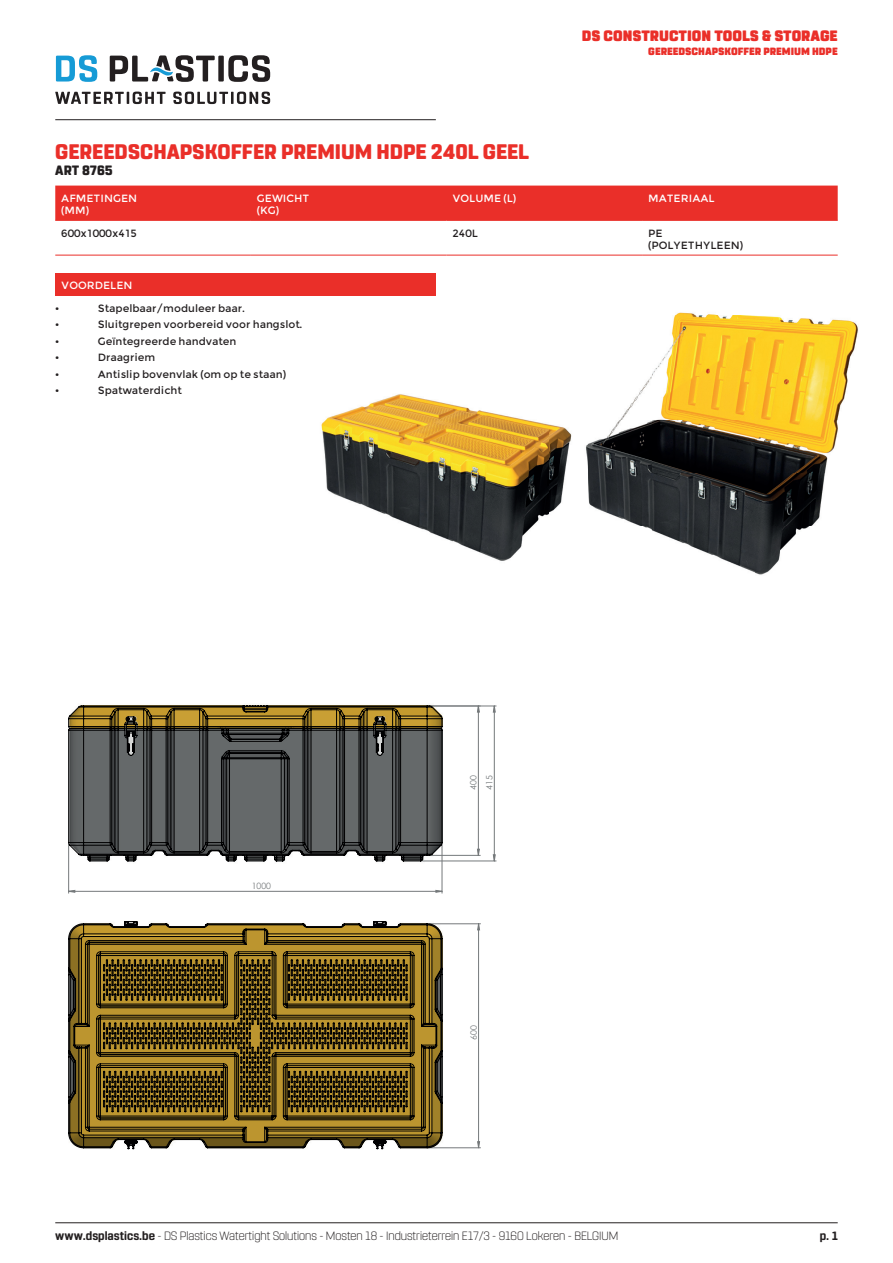
<style>
.page{position:relative;width:893px;height:1263px;background:#fff}
.page>*{position:absolute;margin:0;border:0;box-sizing:border-box;transform-origin:0 0}
.t1{font:800 21px "Rohn Rounded";color:#ea2f29}
.t2{font:900 15px "Rohn Rounded";color:#ea2f29}
.t3{font:800 13.5px "Rohn Rounded";color:#231f20}
.t4{font:300 12px "Rohn Rounded";color:#231f20}
.t5{font:700 12px "Rohn Rounded";color:#231f20}
.t6{font:10.5px/12.6px "Montserrat";color:#231f20}
.t7{font:10.5px/12.6px "Montserrat";color:#fff}
.t8{font:900 10.5px "Rohn Rounded";color:#ea2f29}
.t9{font:8.7px/15.9px "Century Gothic";color:#75797b}
.s1{font-weight:700}
</style>
<div class="page">
<hr style="left:55px;top:119px;width:381px;height:1px;background:#231f20">
<svg style="left:56px;top:55px;width:41px;height:27px"></svg>
<svg style="left:55px;top:92px;width:215px;height:12px"></svg>
<svg style="left:110px;top:55px;width:160px;height:27px"></svg>
<hr style="left:55px;top:1222px;width:783px;height:1px;background:#231f20">
<img style="left:321px;top:394px;width:267px;height:167px">
<img style="left:657px;top:312px;width:201px;height:56px">
<img style="left:588px;top:368px;width:260px;height:207px">
<div style="left:55px;top:273px;width:381px;height:22px;background:#ea2f29"></div>
<div style="left:55px;top:186px;width:783px;height:34px;background:#ea2f29"></div>
<hr style="left:55px;top:220px;width:196px;height:1px;background:#ea2f29">
<hr style="left:251px;top:220px;width:195px;height:1px;background:#ea2f29">
<hr style="left:446px;top:220px;width:196px;height:1px;background:#ea2f29">
<hr style="left:642px;top:220px;width:196px;height:1px;background:#ea2f29">
<hr style="left:55px;top:255px;width:196px;height:1px;background:#ea2f29">
<hr style="left:251px;top:255px;width:195px;height:1px;background:#ea2f29">
<hr style="left:446px;top:255px;width:196px;height:1px;background:#ea2f29">
<hr style="left:642px;top:255px;width:196px;height:1px;background:#ea2f29">
<img style="left:483px;top:705px;width:14px;height:157px">
<hr style="left:68px;top:844px;width:1px;height:49px;background:#75797b">
<hr style="left:442px;top:844px;width:1px;height:49px;background:#75797b">
<hr style="left:429px;top:855px;width:51px;height:1px;background:#75797b">
<hr style="left:429px;top:923px;width:51px;height:1px;background:#75797b">
<hr style="left:429px;top:1147px;width:51px;height:1px;background:#75797b">
<hr style="left:429px;top:706px;width:67px;height:1px;background:#75797b">
<hr style="left:423px;top:861px;width:73px;height:1px;background:#75797b">
<svg style="left:68px;top:890px;width:374px;height:3px"></svg>
<svg style="left:477px;top:706px;width:3px;height:442px"></svg>
<svg style="left:493px;top:706px;width:3px;height:155px"></svg>
<svg style="left:68px;top:705px;width:374px;height:156px;background:#5c5b51"></svg>
<svg style="left:68px;top:921px;width:375px;height:228px;background:#705b22"></svg>
<h1 class="t1" style="left:55px;top:139px;width:475px">GEREEDSCHAPSKOFFER PREMIUM HDPE 240L GEEL</h1>
<p class="t3" style="left:55px;top:162px;width:59px">ART 8765</p>
<h2 class="t2" style="left:582px;top:27px;width:257px">DS CONSTRUCTION TOOLS &amp; STORAGE</h2>
<p class="t8" style="left:648px;top:45px;width:191px">GEREEDSCHAPSKOFFER PREMIUM HDPE</p>
<p class="t7" style="left:61px;top:192px;width:77px">AFMETINGEN (MM)</p>
<p class="t7" style="left:257px;top:192px;width:54px">GEWICHT (KG)</p>
<p class="t7" style="left:452px;top:192px;width:65px">VOLUME (L)</p>
<p class="t7" style="left:648px;top:192px;width:68px">MATERIAAL</p>
<p class="t6" style="left:61px;top:226px;width:77px">600x1000x415</p>
<p class="t6" style="left:452px;top:226px;width:27px">240L</p>
<p class="t6" style="left:648px;top:226px;width:97px">PE (POLYETHYLEEN)</p>
<p class="t7" style="left:61px;top:279px;width:73px">VOORDELEN</p>
<p class="t6" style="left:55px;top:302px;width:6px">•</p>
<p class="t6" style="left:98px;top:302px;width:148px">Stapelbaar/moduleer baar.</p>
<p class="t6" style="left:55px;top:318px;width:6px">•</p>
<p class="t6" style="left:98px;top:318px;width:206px">Sluitgrepen voorbereid voor hangslot.</p>
<p class="t6" style="left:55px;top:335px;width:6px">•</p>
<p class="t6" style="left:98px;top:335px;width:140px">Geïntegreerde handvaten</p>
<p class="t6" style="left:55px;top:351px;width:6px">•</p>
<p class="t6" style="left:98px;top:351px;width:59px">Draagriem</p>
<p class="t6" style="left:55px;top:368px;width:6px">•</p>
<p class="t6" style="left:98px;top:368px;width:190px">Antislip bovenvlak (om op te staan)</p>
<p class="t6" style="left:55px;top:384px;width:6px">•</p>
<p class="t6" style="left:98px;top:384px;width:86px">Spatwaterdicht</p>
<p class="t9" style="left:252px;top:878px;width:21px">1000</p>
<p class="t9" style="left:465px;top:789px;width:16px;rotate:-90deg">400<br>415</p>
<p class="t9" style="left:465px;top:1040px;width:16px;rotate:-90deg">600</p>
<p class="t4" style="left:55px;top:1229px;width:565px"><span class="s1">www.dsplastics.be</span> - DS Plastics Watertight Solutions - Mosten 18 - Industrieterrein E17/3 - 9160 Lokeren - BELGIUM</p>
<p class="t5" style="left:820px;top:1229px;width:19px">p. 1</p>
</div>
